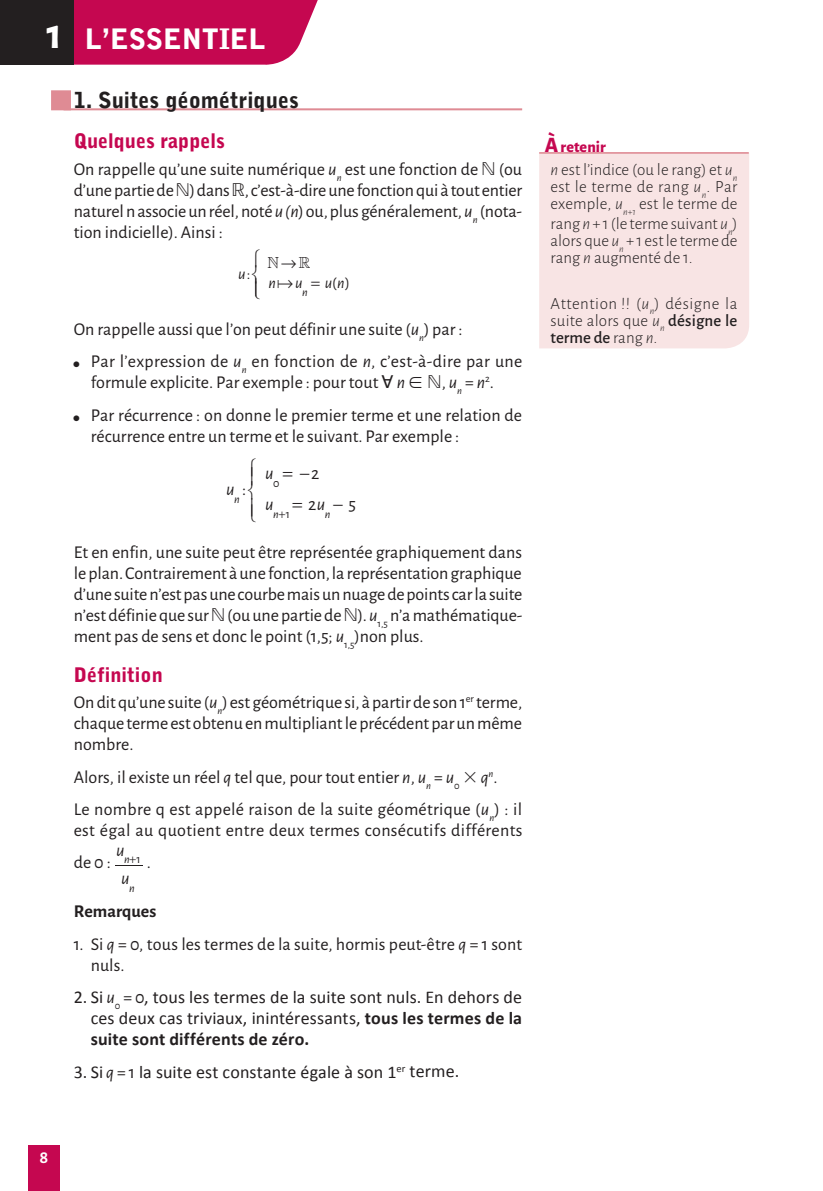
<style>
.page{position:relative;width:823px;height:1191px;background:#fff}
.page>*{position:absolute;margin:0;border:0;box-sizing:border-box;transform-origin:0 0}
.t1{font:700 44px "Alegreya Sans";color:#fff}
.t2{font:900 28px "Bell Gothic Std";color:#fff}
.t3{font:900 22px "Bell Gothic Std";color:#231f20}
.t4{font:900 20px "Bell Gothic Std";color:#c50750}
.t5{font:18px/21px "Alegreya Sans";color:#231f20}
.t6{font:18px/21px "Calibri";letter-spacing:.005em;color:#231f20;text-align:justify}
.t7{font:18px/32px "Alegreya Sans";letter-spacing:.02em;color:#231f20}
.t8{font:italic 18px/30.6px "Alegreya Sans";color:#231f20}
.t9{font:700 18px "Alegreya Sans";color:#231f20}
.t10{font:18px/15.4px "Symbol";color:#231f20;text-align:justify}
.t11{font:700 18px "Alegreya Sans";color:#fff}
.t12{font:300 17px/17px "Alegreya Sans";letter-spacing:.005em;color:#231f20;text-align:justify}
.t13{font:italic 16px "Alegreya Sans";color:#231f20}
.t14{font:800 16px "Alegreya Sans";color:#c50750}
.t15{font:16px "MT Extra";color:#231f20}
.t16{font:italic 12px "Alegreya Sans";color:#231f20}
.s1{font-style:italic}
.s2{font-family:"Mathematical Pi 6"}
.s3{font-style:normal}
.s4{font-family:"Mathematical Pi 4"}
.s5{font-family:"MT Extra";font-style:normal}
.s6{font-family:"Alegreya Sans";font-style:italic}
.s7{font-family:"Alegreya Sans"}
.s8{font-weight:700}
.s9{font-size:22px}
.s10{font-weight:500}
</style>
<div class="page">
<div style="left:28px;top:1145px;width:32px;height:46px;background:#c50750"></div>
<div style="left:0;top:0;width:266px;height:65px;background:#c50750"></div>
<div style="left:51px;top:90px;width:20px;height:20px;background:#df8b94"></div>
<hr style="left:63px;top:108px;width:459px;height:2px;background:#df8b94">
<svg style="left:265px;top:0;width:53px;height:65px"></svg>
<div style="left:539px;top:154px;width:209px;height:194px;background:#f8e4e4"></div>
<hr style="left:539px;top:152px;width:209px;height:2px;background:#df8b94">
<div style="left:0;top:0;width:74px;height:65px;background:#231f20"></div>
<svg style="left:115px;top:865px;width:28px;height:1px"></svg>
<h1 class="t1" style="left:47px;top:1px;width:17px">1</h1>
<h2 class="t2" style="left:85px;top:23px;width:43px">L’ESSENTIEL</h2>
<p class="t3" style="left:74px;top:88px;width:226px">1. Suites géométriques</p>
<p class="t4" style="left:74px;top:129px;width:153px">Quelques rappels</p>
<p class="t5" style="left:74px;top:158px;width:450px;text-align:justify">On rappelle qu’une suite numérique <span class="s1">u</span><sub>n</sub> est une fonction de <span class="s2">N</span> (ou d’une partie de <span class="s2">N</span>) dans <span class="s2">R</span>, c’est-à-dire une fonction qui à tout entier naturel n associe un réel, noté <span class="s1">u(n</span>) ou, plus généralement, <span class="s1">u</span><sub>n</sub> (nota&shy;tion indicielle). Ainsi :</p>
<p class="t13" style="left:238px;top:263px;width:14px">u<span class="s3">:</span></p>
<p class="t10" style="left:252px;top:251px;width:10px">⎧ ⎨ ⎩⎪</p>
<p class="t5" style="left:91px;top:312px;width:432px;line-height:32.4px;text-indent:-17px">On rappelle aussi que l’on peut définir une suite (<span class="s1">u</span><sub>n</sub>) par :<br>Par l’expression de <span class="s1">u</span><sub>n</sub> en fonction de <span class="s1">n</span>, c’est-à-dire par une</p>
<p class="t5" style="left:91px;top:366px;width:432px;line-height:32.4px">formule explicite. Par exemple : pour tout ∀ <span class="s1">n</span> <span class="s4">[</span> <span class="s2">N</span>, <span class="s1">u</span><sub>n</sub> = <span class="s1">n</span><sup>2</sup>.<br>Par récurrence : on donne le premier terme et une relation de</p>
<p class="t5" style="left:91px;top:425px;width:370px">récurrence entre un terme et le suivant. Par exemple :</p>
<p class="t15" style="left:267px;top:254px;width:44px">¥→¡</p>
<p class="t13" style="left:268px;top:272px;width:36px">n<span class="s5">a</span>u</p>
<p class="t16" style="left:302px;top:284px;width:7px">n</p>
<p class="t13" style="left:325px;top:272px;width:26px">u<span class="s3">(</span>n<span class="s3">)</span></p>
<p class="t10" style="left:247px;top:461px;width:10px;line-height:34px">⎪ ⎩⎪</p>
<p class="t5" style="left:74px;top:540px;width:450px;text-align:justify">Et en enfin, une suite peut être représentée graphiquement dans le plan. Contrairement à une fonction, la représentation graphique d’une suite n’est pas une courbe mais un nuage de points car la suite n’est définie que sur <span class="s2">N</span> (ou une partie de <span class="s2">N</span>). <span class="s1">u</span><sub>1,5</sub> n’a mathématique&shy;ment pas de sens et donc le point (1,5; <span class="s1">u</span><sub>1,5</sub>)non plus.</p>
<p class="t4" style="left:74px;top:663px;width:90px">Définition</p>
<p class="t5" style="left:74px;top:691px;width:449px;text-align:justify">On dit qu’une suite (<span class="s1">u</span><sub>n</sub>) est géométrique si, à partir de son 1<sup>er</sup> terme, chaque terme est obtenu en multipliant le précédent par un même nombre.</p>
<p class="t5" style="left:74px;top:760px;width:449px;line-height:32.4px">Alors, il existe un réel <span class="s1">q</span> tel que, pour tout entier <span class="s1">n</span>, <span class="s1">u</span><sub>n</sub> = <span class="s1">u</span><sub>0</sub> <span class="s1">q</span><sup>n</sup>.<br>Le nombre q est appelé raison de la suite géométrique (<span class="s1">u</span><sub>n</sub>) : il</p>
<p class="t7" style="left:74px;top:813px;width:450px">est égal au quotient entre deux termes consécutifs différents de 0:</p>
<p class="t8" style="left:265px;top:457px;width:92px">u<sub>0</sub> −<span class="s3">2<br></span>u<sub>n</sub> <sub>1</sub> <span class="s3">2</span>u<sub>n</sub>−<span class="s3">5</span></p>
<p class="t8" style="left:226px;top:473px;width:22px">u<sub>n</sub> <span class="s3">:</span></p>
<p class="t8" style="left:116px;top:835px;width:26px;line-height:28.2px">u<sub>n</sub> <sub>1 </sub>u<sub>n</sub></p>
<p class="t5" style="left:147px;top:851px;width:6px">.</p>
<p class="t9" style="left:74px;top:898px;width:84px">Remarques</p>
<p class="t5" style="left:91px;top:932px;width:432px;text-indent:-17px">1. Si <span class="s1">q</span> = 0, tous les termes de la suite, hormis peut-être <span class="s1">q</span> = 1 sont nuls.</p>
<p class="t6" style="left:91px;top:986px;width:432px;text-indent:-17px">2. Si <span class="s6">u</span><sub>0</sub> <span class="s7">= 0</span>, tous les termes de la suite sont nuls. En dehors de ces deux cas triviaux, inintéressants, <span class="s8">tous les termes de la suite sont différents de zéro.</span></p>
<p class="t6" style="left:74px;top:1061px;width:387px">3. Si <span class="s6">q</span> <span class="s7">= 1</span> la suite est constante égale à son 1<sup>er</sup> terme.</p>
<p class="t14" style="left:544px;top:135px;width:62px"><span class="s9">À</span> retenir</p>
<p class="t12" style="left:550px;top:161px;width:188px"><span class="s1">n</span> est l’indice (ou le rang) et <span class="s1">u</span><sub>n </sub>est le terme de rang <span class="s1">u</span><sub>n</sub>. Par exemple, <span class="s1">u</span><sub>n</sub><sub>+</sub><sub>1</sub> est le terme de</p>
<p class="t12" style="left:550px;top:215px;width:188px">rang <span class="s1">n</span> + 1 (le terme suivant <span class="s1">u</span><sub>n</sub>) alors que <span class="s1">u</span><sub>n</sub> + 1 est le terme de rang <span class="s1">n</span> augmenté de 1.</p>
<p class="t12" style="left:550px;top:294px;width:188px">Attention !! (<span class="s1">u</span><sub>n</sub>) désigne la suite alors que <span class="s1">u</span><sub>n</sub> <span class="s10">désigne le terme de</span> rang <span class="s1">n</span>.</p>
<p class="t11" style="left:39px;top:1144px;width:10px">8</p>
</div>
